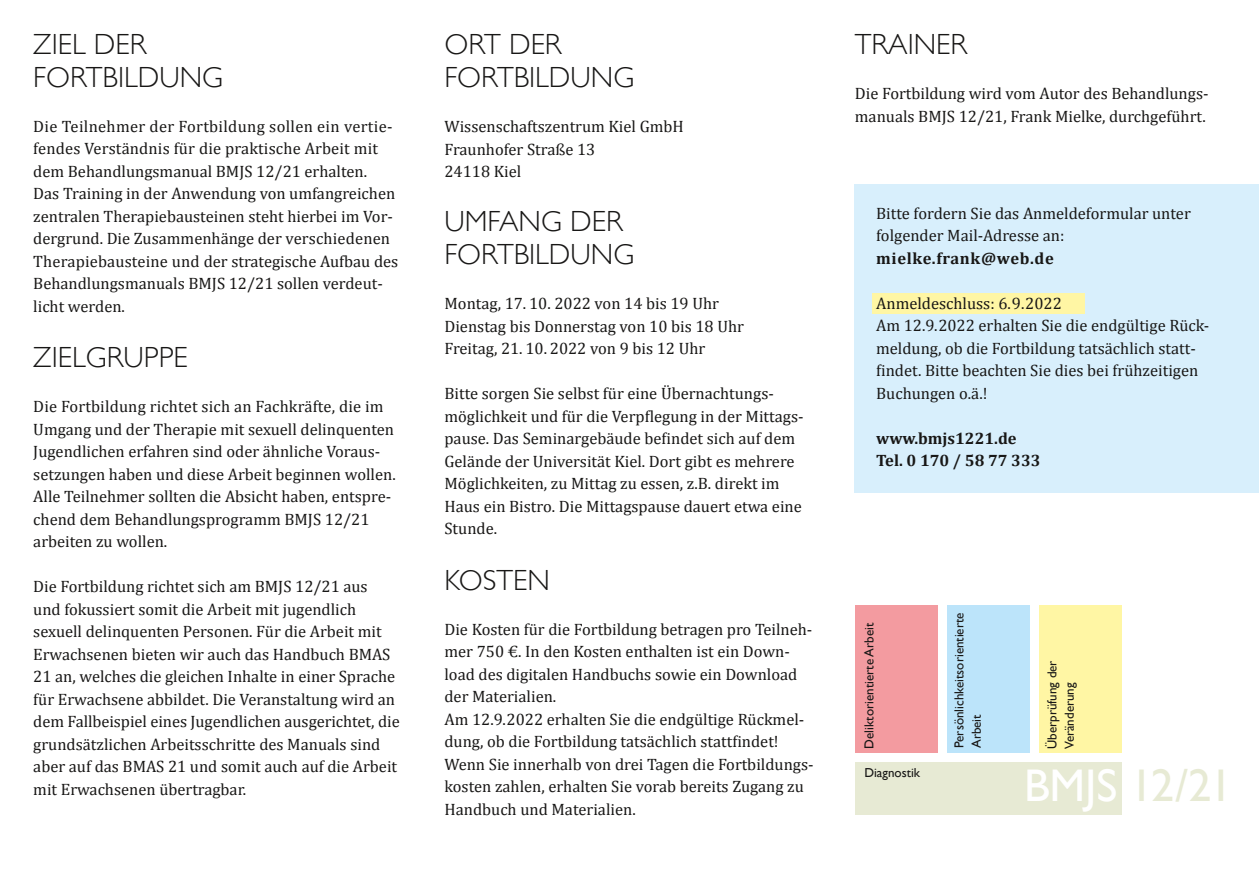
<style>
.page{position:relative;width:1259px;height:893px;background:#fff}
.page>*{position:absolute;margin:0;border:0;box-sizing:border-box;transform-origin:0 0}
.t1{font:45.75px "Gill Sans";letter-spacing:-.01em;color:#e7ead4}
.t2{font:300 29.1px/33px "Gill Sans";color:#181716}
.t3{font:16.5px/22.5px "Cambria";color:#181716}
.t4{font:700 16.5px/22.5px "Cambria";color:#181716}
.t5{font:700 16.5px "Cambria";letter-spacing:.04em;color:#181716}
.t6{font:13.05px/17.2px "Gill Sans";color:#181716}
.s1{color:#fff}
</style>
<div class="page">
<div style="left:855px;top:606px;width:82px;height:147px;background:#f39ba0"></div>
<div style="left:947px;top:606px;width:82px;height:147px;background:#bce4fa"></div>
<div style="left:1039px;top:606px;width:82px;height:147px;background:#fff6a4"></div>
<div style="left:855px;top:762px;width:267px;height:52px;background:#e7ead4"></div>
<div style="left:855px;top:184px;width:404px;height:308px;background:#d8effc"></div>
<div style="left:872px;top:294px;width:212px;height:20px;background:#fff6a4"></div>
<h2 class="t2" style="left:33px;top:26px;width:191px">ZIEL DER<br>FORTBILDUNG</h2>
<p class="t3" style="left:33px;top:115px;width:366px">Die Teilnehmer der Fortbildung sollen ein vertie&shy;fendes Verständnis für die praktische Arbeit mit dem Behandlungsmanual BMJS 12/21 erhalten.<br>Das Training in der Anwendung von umfangreichen zentralen Therapiebausteinen steht hierbei im Vor&shy;dergrund. Die Zusammenhänge der verschiedenen Therapiebausteine und der strategische Aufbau des Behandlungsmanuals BMJS 12/21 sollen verdeut&shy;licht werden.</p>
<h2 class="t2" style="left:33px;top:340px;width:156px">ZIELGRUPPE</h2>
<p class="t3" style="left:33px;top:395px;width:364px">Die Fortbildung richtet sich an Fachkräfte, die im Umgang und der Therapie mit sexuell delinquenten Jugendlichen erfahren sind oder ähnliche Voraus&shy;setzungen haben und diese Arbeit beginnen wollen.<br>Alle Teilnehmer sollten die Absicht haben, entspre&shy;chend dem Behandlungsprogramm BMJS 12/21 arbeiten zu wollen.</p>
<p class="t3" style="left:33px;top:575px;width:368px">Die Fortbildung richtet sich am BMJS 12/21 aus<br>und fokussiert somit die Arbeit mit jugendlich sexuell delinquenten Personen. Für die Arbeit mit Erwachsenen bieten wir auch das Handbuch BMAS 21 an, welches die gleichen Inhalte in einer Sprache für Erwachsene abbildet. Die Veranstaltung wird an dem Fallbeispiel eines Jugendlichen ausgerichtet, die grundsätzlichen Arbeitsschritte des Manuals sind aber auf das BMAS 21 und somit auch auf die Arbeit mit Erwachsenen übertragbar.</p>
<h2 class="t2" style="left:444px;top:27px;width:191px">ORT DER<br>FORTBILDUNG</h2>
<p class="t3" style="left:444px;top:115px;width:241px">Wissenschaftszentrum Kiel GmbH<br>Fraunhofer Straße 13<br>24118 Kiel</p>
<h2 class="t2" style="left:444px;top:204px;width:191px">UMFANG DER<br>FORTBILDUNG</h2>
<p class="t3" style="left:444px;top:292px;width:301px">Montag, 17. 10. 2022 von 14 bis 19 Uhr<br>Dienstag bis Donnerstag von 10 bis 18 Uhr<br>Freitag, 21. 10. 2022 von 9 bis 12 Uhr</p>
<p class="t3" style="left:444px;top:382px;width:361px">Bitte sorgen Sie selbst für eine Übernachtungs&shy;möglichkeit und für die Verpflegung in der Mittags&shy;pause. Das Seminargebäude befindet sich auf dem Gelände der Universität Kiel. Dort gibt es mehrere Möglichkeiten, zu Mittag zu essen, z.B. direkt im Haus ein Bistro. Die Mittagspause dauert etwa eine Stunde.</p>
<h2 class="t2" style="left:444px;top:562px;width:107px">KOSTEN</h2>
<p class="t3" style="left:444px;top:618px;width:371px">Die Kosten für die Fortbildung betragen pro Teilneh&shy;mer 750 €. In den Kosten enthalten ist ein Down&shy;load des digitalen Handbuchs sowie ein Download der Materialien.<br>Am 12.9.2022 erhalten Sie die endgültige Rückmel&shy;dung, ob die Fortbildung tatsächlich stattfindet!<br>Wenn Sie innerhalb von drei Tagen die Fortbildungs&shy;kosten zahlen, erhalten Sie vorab bereits Zugang zu Handbuch und Materialien.</p>
<h2 class="t2" style="left:855px;top:27px;width:114px">TRAINER</h2>
<p class="t3" style="left:855px;top:82px;width:355px">Die Fortbildung wird vom Autor des Behandlungs&shy;manuals BMJS 12/21, Frank Mielke, durchgeführt.</p>
<p class="t3" style="left:876px;top:202px;width:316px">Bitte fordern Sie das Anmeldeformular unter folgender Mail-Adresse an:</p>
<p class="t5" style="left:876px;top:247px;width:179px">mielke.frank@web.de</p>
<p class="t3" style="left:876px;top:292px;width:335px">Anmeldeschluss: 6. 9. 2022<br>Am 12.9.2022 erhalten Sie die endgültige Rück&shy;meldung, ob die Fortbildung tatsächlich statt&shy;findet. Bitte beachten Sie dies bei frühzeitigen Buchungen o.ä.!</p>
<p class="t4" style="left:876px;top:426px;width:166px">www.bmjs1221.de<br>Tel. 0 170 / 58 77 333</p>
<p class="t6" style="left:860px;top:748px;width:127px;rotate:-90deg">Deliktorientierte Arbeit</p>
<p class="t6" style="left:950px;top:748px;width:137px;rotate:-90deg">Persönlichkeitsorientierte<br>Arbeit</p>
<p class="t6" style="left:864px;top:764px;width:57px">Diagnostik</p>
<p class="t6" style="left:1043px;top:749px;width:90px;rotate:-90deg">Überprüfung der<br>Veränderung</p>
<h1 class="t1" style="left:1024px;top:758px;width:210px"><span class="s1">BMJS</span> 12/21</h1>
</div>
